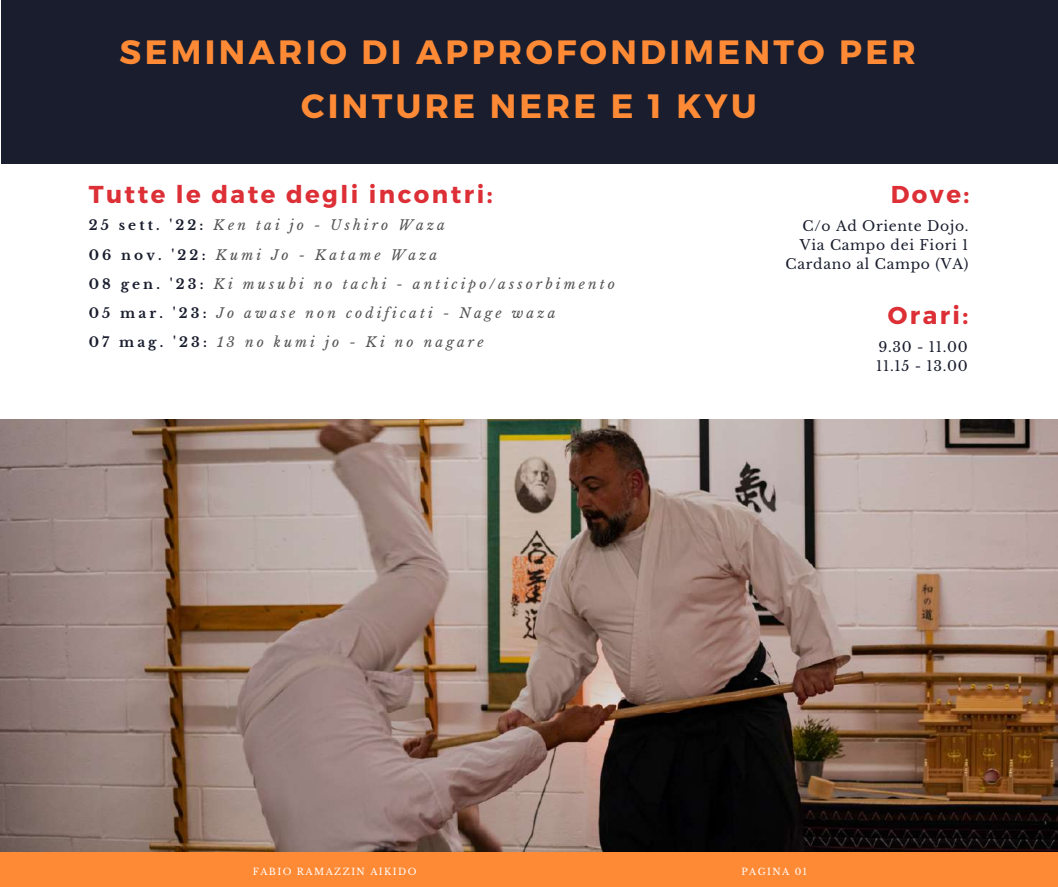
<style>
.page{position:relative;width:1058px;height:887px;background:#fff}
.page>*{position:absolute;margin:0;border:0;box-sizing:border-box;transform-origin:0 0}
.t1{font:700 33.75px/54px "Montserrat";letter-spacing:.1em;color:#ff8a36}
.t2{font:700 24.45px "Montserrat";letter-spacing:.1em;color:#dc2f36}
.t3{font:13.95px/19.2px "Libre Baskerville";letter-spacing:.05em;color:#191d2d;text-align:right}
.t4{font:italic 13.65px/29.2px "Libre Baskerville";letter-spacing:.23em;color:#545454}
.t5{font:9.3px "Libre Baskerville";letter-spacing:.15em;color:#fff}
.s1{font-weight:700;font-style:normal;color:#191d2d}
</style>
<div class="page">
<img style="left:0;top:419px;width:1058px;height:433px">
<div style="left:0;top:852px;width:1058px;height:34px;background:#ff8a36"></div>
<div style="left:1px;top:0;width:1057px;height:163px;background:#191d2d"></div>
<h1 class="t1" style="left:301px;top:23px;width:616px;text-indent:-181px">SEMINARIO DI APPROFONDIMENTO PER<br>CINTURE NERE E 1 KYU</h1>
<h2 class="t2" style="left:89px;top:179px;width:405px">Tutte le date degli incontri:</h2>
<p class="t4" style="left:89px;top:211px;width:528px"><span class="s1">25 sett. '22:</span> Ken tai jo - Ushiro Waza<br><span class="s1">06 nov. '22:</span> Kumi Jo - Katame Waza<br><span class="s1">08 gen. '23:</span> Ki musubi no tachi - anticipo/assorbimento <span class="s1">05 mar. '23:</span> Jo awase non codificati - Nage waza<br><span class="s1">07 mag. '23:</span> 13 no kumi jo - Ki no nagare</p>
<h2 class="t2" style="left:890px;top:179px;width:80px">Dove:</h2>
<p class="t3" style="left:785px;top:216px;width:184px">C/o Ad Oriente Dojo.<br>Via Campo dei Fiori 1<br>Cardano al Campo (VA)</p>
<h2 class="t2" style="left:887px;top:300px;width:82px">Orari:</h2>
<p class="t3" style="left:876px;top:337px;width:93px;text-align:left">9.30 - 11.00<br>11.15 - 13.00</p>
<p class="t5" style="left:253px;top:865px;width:165px">FABIO RAMAZZIN AIKIDO</p>
<p class="t5" style="left:741px;top:866px;width:67px">PAGINA 01</p>
</div>
